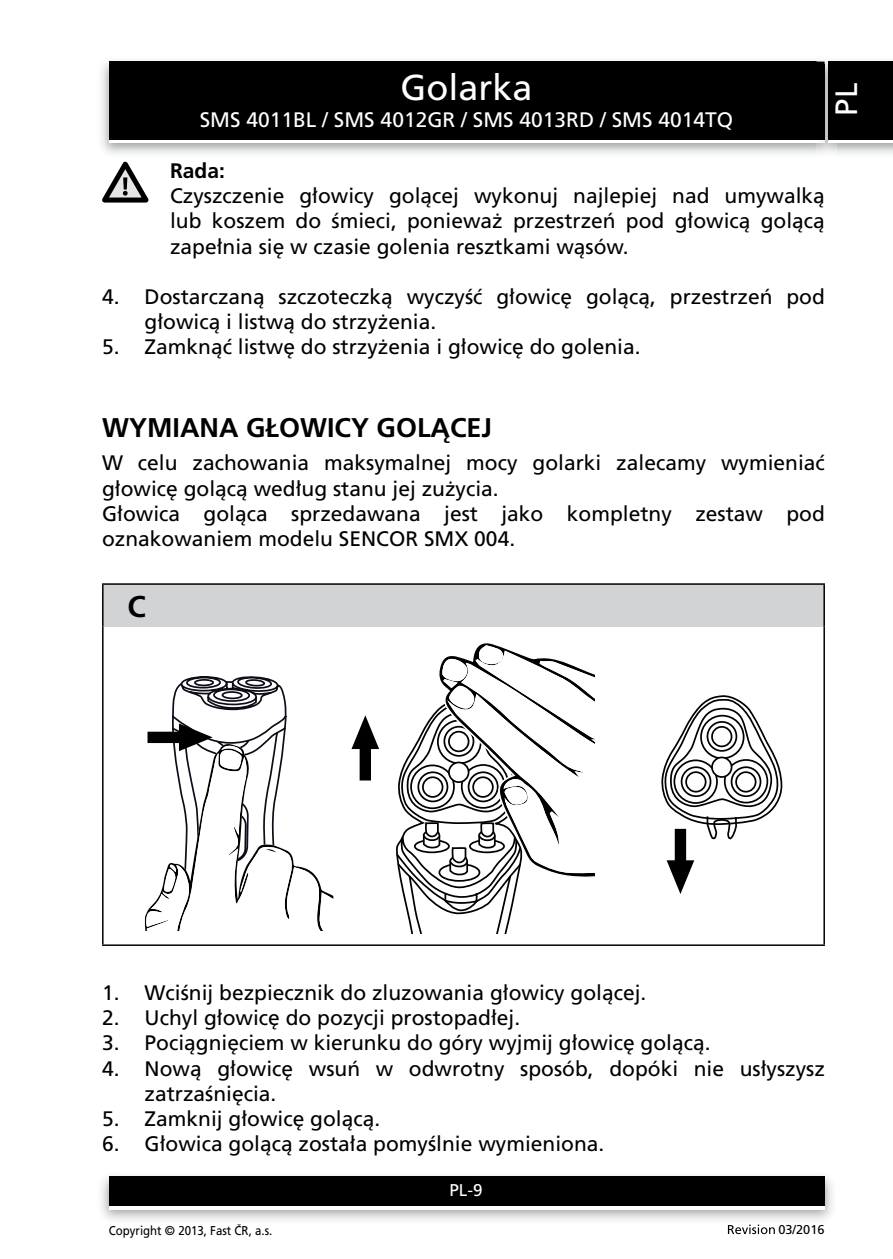
<style>
.page{position:relative;width:893px;height:1259px;background:#fff}
.page>*{position:absolute;margin:0;border:0;box-sizing:border-box;transform-origin:0 0}
.t1{font:36px "Frutiger CE";color:#fff}
.t2{font:30.9px "Frutiger CE";color:#fff}
.t3{font:700 30px "Frutiger CE";color:#000}
.t4{font:700 27px "Frutiger CE";color:#000}
.t5{font:21px/25.2px "Frutiger CE";color:#000}
.t6{font:21px "Frutiger CE";color:#fff}
.t7{font:700 21px "Frutiger CE";color:#000}
.t8{font:17.1px "Frutiger CE";color:#fff}
.t9{font:12.9px "Frutiger CE";color:#000;scale:.9 1}
.t10{font:12.9px "Frutiger CE";color:#000}
</style>
<div class="page">
<img style="left:101px;top:61px;width:716px;height:93px">
<div style="left:109px;top:65px;width:715px;height:78px;background:#fff"></div>
<div style="left:109px;top:62px;width:715px;height:78px;background:#000"></div>
<img style="left:101px;top:1175px;width:732px;height:46px">
<div style="left:109px;top:1179px;width:715px;height:30px;background:#fff"></div>
<div style="left:109px;top:1176px;width:715px;height:30px;background:#000"></div>
<img style="left:836px;top:61px;width:57px;height:93px">
<img style="left:817px;top:61px;width:19px;height:92px">
<svg style="left:817px;top:140px;width:7px;height:3px"></svg>
<img style="left:817px;top:62px;width:7px;height:3px">
<img style="left:817px;top:65px;width:7px;height:75px">
<div style="left:829px;top:65px;width:64px;height:78px;background:#fff"></div>
<div style="left:829px;top:62px;width:64px;height:78px;background:#000"></div>
<svg style="left:728px;top:1224px;width:47px;height:10px"></svg>
<svg style="left:102px;top:162px;width:47px;height:41px"></svg>
<div style="left:103px;top:584px;width:721px;height:42px;background:#d1d3d4"></div>
<hr style="left:102px;top:583px;width:723px;height:2px;background:#000">
<hr style="left:102px;top:585px;width:2px;height:41px;background:#000">
<hr style="left:823px;top:585px;width:2px;height:41px;background:#000">
<hr style="left:102px;top:626px;width:2px;height:318px;background:#000">
<hr style="left:823px;top:626px;width:2px;height:318px;background:#000">
<hr style="left:102px;top:944px;width:723px;height:2px;background:#000">
<svg style="left:396px;top:643px;width:199px;height:291px"></svg>
<svg style="left:351px;top:715px;width:28px;height:65px"></svg>
<svg style="left:661px;top:695px;width:121px;height:199px"></svg>
<svg style="left:145px;top:676px;width:188px;height:255px"></svg>
<h1 class="t1" style="left:400px;top:69px;width:134px">Golarka</h1>
<p class="t6" style="left:200px;top:109px;width:535px">SMS 4011BL / SMS 4012GR / SMS 4013RD / SMS 4014TQ</p>
<h2 class="t2" style="left:830px;top:116px;width:34px;rotate:-90deg">PL</h2>
<p class="t7" style="left:170px;top:160px;width:56px">Rada:</p>
<p class="t5" style="left:170px;top:184px;width:656px;text-align:justify">Czyszczenie głowicy golącej wykonuj najlepiej nad umywalką lub koszem do śmieci, ponieważ przestrzeń pod głowicą golącą zapełnia się w czasie golenia resztkami wąsów.</p>
<p class="t5" style="left:145px;top:284px;width:682px;text-indent:-43px">4. Dostarczaną szczoteczką wyczyść głowicę golącą, przestrzeń pod głowicą i listwą do strzyżenia.</p>
<p class="t5" style="left:102px;top:334px;width:540px">5. Zamknąć listwę do strzyżenia i głowicę do golenia.</p>
<p class="t4" style="left:102px;top:413px;width:99px">WYMIANA</p>
<p class="t4" style="left:246px;top:413px;width:150px">GŁOWICY GOL</p>
<p class="t4" style="left:431px;top:413px;width:63px">ĄCEJ</p>
<p class="t5" style="left:102px;top:451px;width:724px">W celu zachowania maksymalnej mocy golarki zalecamy wymieniać głowicę golącą według stanu jej zużycia.<br>Głowica goląca sprzedawana jest jako kompletny zestaw pod oznakowaniem modelu SENCOR SMX 004.</p>
<h3 class="t3" style="left:128px;top:591px;width:20px">C</h3>
<p class="t5" style="left:102px;top:980px;width:546px">1. Wciśnij bezpiecznik do zluzowania głowicy golącej.</p>
<p class="t5" style="left:102px;top:1006px;width:420px">2. Uchyl głowicę do pozycji prostopadłej.</p>
<p class="t5" style="left:102px;top:1031px;width:610px">3. Pociągnięciem w kierunku do góry wyjmij głowicę golącą.</p>
<p class="t5" style="left:145px;top:1056px;width:682px;text-indent:-43px">4. Nową głowicę wsuń w odwrotny sposób, dopóki nie usłyszysz zatrzaśnięcia.</p>
<p class="t5" style="left:102px;top:1106px;width:280px">5. Zamknij głowicę golącą.</p>
<p class="t5" style="left:102px;top:1132px;width:504px">6. Głowica golącą została pomyślnie wymieniona.</p>
<p class="t8" style="left:449px;top:1181px;width:35px">PL-9</p>
<p class="t9" style="left:109px;top:1223px;width:183px">Copyright © 2013, Fast ČR, a.s.</p>
<p class="t10" style="left:778px;top:1222px;width:48px">03/2016</p>
</div>
